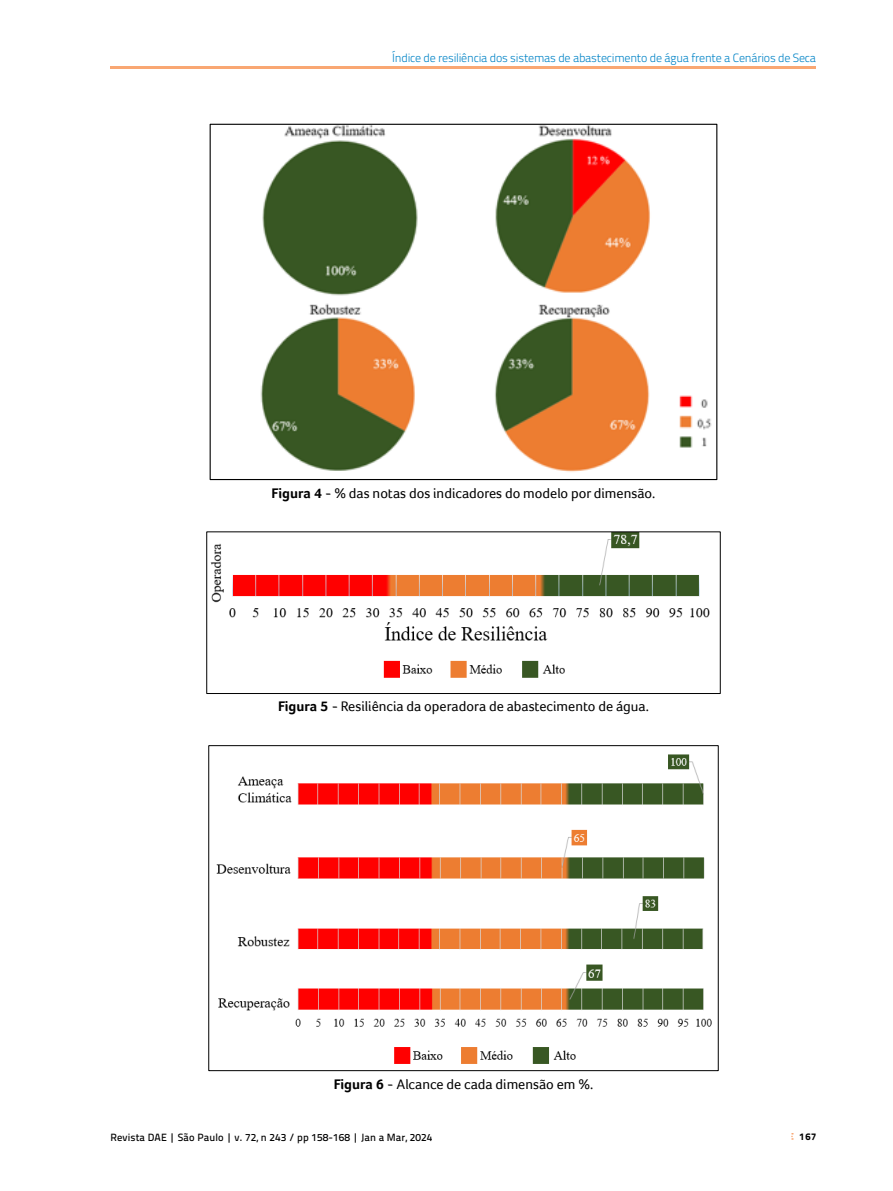
<style>
.page{position:relative;width:893px;height:1191px;background:#fff}
.page>*{position:absolute;margin:0;border:0;box-sizing:border-box;transform-origin:0 0}
.t1{font:14.25px "Foco";color:#000}
.t2{font:300 12px "Titillium Text 22 L";letter-spacing:-.02em;color:#0083c6}
.t3{font:500 10.5px "Titillium Text 22 L";letter-spacing:.01em;color:#000}
.t4{font:800 9.75px "Titillium Text 22 L";color:#000}
.s1{font-weight:700}
</style>
<div class="page">
<svg style="left:791px;top:1133px;width:2px;height:6px"></svg>
<img style="left:260px;top:126px;width:452px;height:346px">
<img style="left:210px;top:533px;width:500px;height:145px">
<div style="left:206px;top:531px;width:515px;height:163px;border:1px solid #000"></div>
<img style="left:216px;top:754px;width:496px;height:310px">
<div style="left:208px;top:745px;width:511px;height:326px;border:1px solid #000"></div>
<hr style="left:111px;top:66px;width:705px;height:3px;background:#f9a773">
<p class="t2" style="left:392px;top:49px;width:425px">Índice de resiliência dos sistemas de abastecimento de água frente a Cenários de Seca</p>
<p class="t1" style="left:272px;top:484px;width:385px"><span class="s1">Figura 4</span> - % das notas dos indicadores do modelo por dimensão.</p>
<p class="t1" style="left:278px;top:698px;width:372px"><span class="s1">Figura 5</span> - Resiliência da operadora de abastecimento de água.</p>
<p class="t1" style="left:334px;top:1075px;width:261px"><span class="s1">Figura 6</span> - Alcance de cada dimensão em %.</p>
<p class="t3" style="left:111px;top:1129px;width:323px">Revista DAE | São Paulo | v. 72, n 243 / pp 158-168 | Jan a Mar, 2024</p>
<p class="t4" style="left:799px;top:1129px;width:19px">167</p>
</div>
